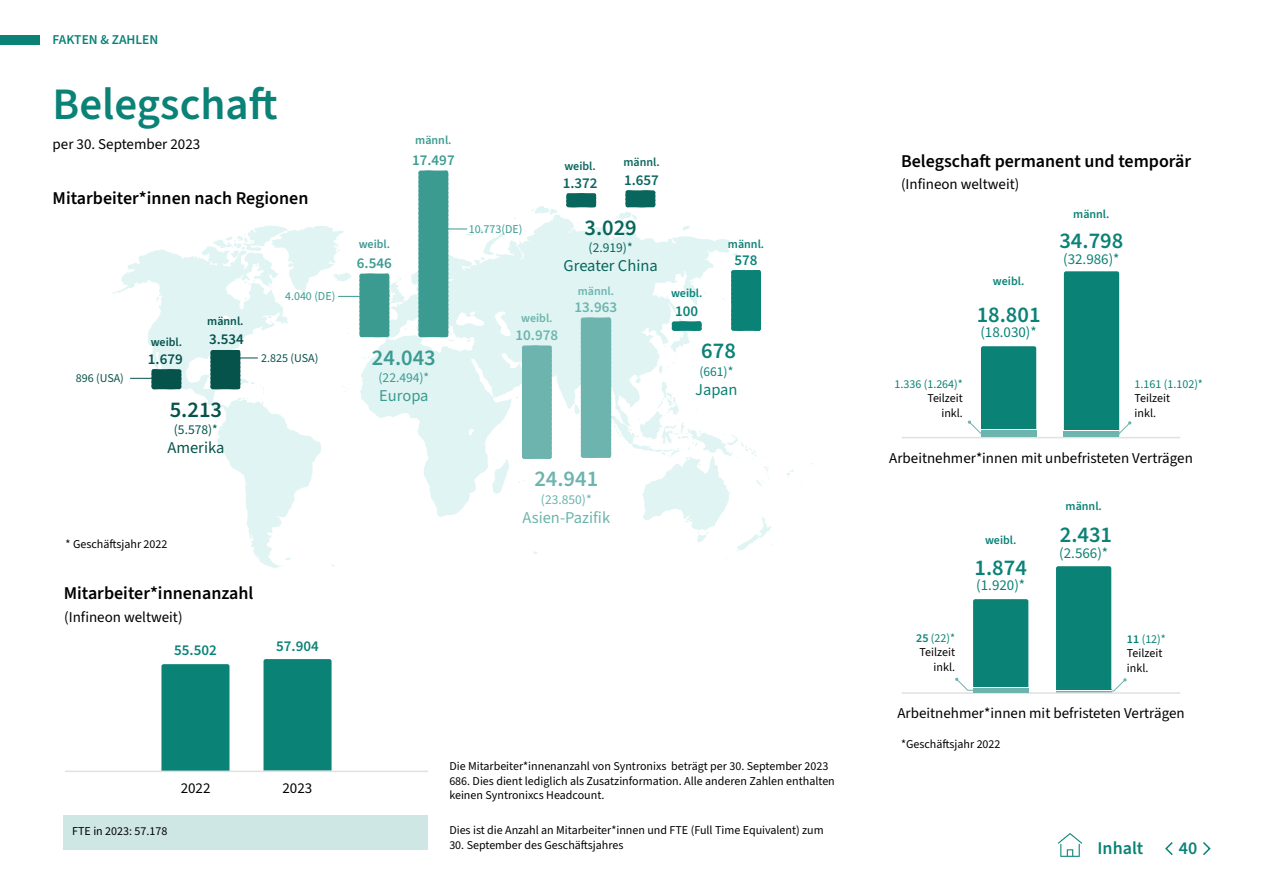
<style>
.page{position:relative;width:1263px;height:893px;background:#fff}
.page>*{position:absolute;margin:0;border:0;box-sizing:border-box;transform-origin:0 0}
.t1{font:600 45px "Source Sans 3";color:#0a8276}
.t2{font:600 22.5px "Source Sans 3";color:#0a8276}
.t3{font:600 22.5px "Source Sans 3";color:#3b9b91}
.t4{font:600 22.5px "Source Sans 3";color:#6cb4ad}
.t5{font:600 22.5px "Source Sans 3";color:#06534b}
.t6{font:600 22.5px "Source Sans 3";color:#08665c}
.t7{font:600 18px "Source Sans 3";color:#000}
.t8{font:600 18px "Source Sans 3";color:#0a8276}
.t9{font:16.5px "Source Sans 3";color:#6cb4ad}
.t10{font:16.5px "Source Sans 3";color:#08665c}
.t11{font:16.5px "Source Sans 3";color:#06534b}
.t12{font:16.5px "Source Sans 3";color:#3b9b91}
.t13{font:16.5px "Source Sans 3";color:#0a8276}
.t14{font:15px "Source Sans 3";color:#000}
.t15{font:15px "Source Sans 3";color:#0a8276}
.t16{font:600 15px "Source Sans 3";color:#0a8276}
.t17{font:600 15px "Source Sans 3";color:#6cb4ad}
.t18{font:600 15px "Source Sans 3";color:#3b9b91}
.t19{font:600 15px "Source Sans 3";color:#06534b}
.t20{font:600 15px "Source Sans 3";color:#08665c}
.t21{font:600 13.5px "Source Sans 3";color:#0a8276}
.t22{font:13.5px "Source Sans 3";color:#3b9b91}
.t23{font:13.5px "Source Sans 3";color:#6cb4ad}
.t24{font:13.5px "Source Sans 3";color:#06534b}
.t25{font:13.5px "Source Sans 3";color:#08665c}
.t26{font:13.5px "Source Sans 3";color:#0a8276}
.t27{font:12px/14.4px "Source Sans 3";color:#000}
.t28{font:600 12px "Source Sans 3";color:#0a8276}
.t29{font:12px "Source Sans 3";color:#0a8276}
.t30{font:12px "Source Sans 3";color:#3b9b91}
.t31{font:12px "Source Sans 3";color:#06534b}
.t32{font:600 12px "Source Sans 3";color:#06534b}
.t33{font:600 12px "Source Sans 3";color:#3b9b91}
.t34{font:600 12px "Source Sans 3";color:#08665c}
.t35{font:600 12px "Source Sans 3";color:#6cb4ad}
.s1{font-weight:600;color:#0a8276}
.s2{color:#0a8276}
</style>
<div class="page">
<div style="left:0;top:35px;width:40px;height:9px;background:#0a8276"></div>
<svg style="left:1203px;top:842px;width:8px;height:13px"></svg>
<svg style="left:1165px;top:842px;width:8px;height:14px"></svg>
<svg style="left:1058px;top:833px;width:24px;height:24px"></svg>
<svg style="left:102px;top:206px;width:712px;height:363px"></svg>
<hr style="left:210px;top:357px;width:52px;height:2px;background:#fff">
<hr style="left:210px;top:358px;width:48px;height:1px;background:#06534b">
<hr style="left:130px;top:378px;width:51px;height:1px;background:#06534b">
<svg style="left:151px;top:369px;width:30px;height:20px"></svg>
<svg style="left:210px;top:350px;width:30px;height:39px"></svg>
<div style="left:418px;top:171px;width:30px;height:166px;background:#3b9b91"></div>
<div style="left:359px;top:274px;width:30px;height:63px;background:#3b9b91"></div>
<hr style="left:420px;top:229px;width:47px;height:1px;background:#3b9b91">
<hr style="left:338px;top:296px;width:51px;height:1px;background:#3b9b91">
<hr style="left:902px;top:437px;width:278px;height:1px;background:#e2e1e1">
<hr style="left:902px;top:692px;width:278px;height:2px;background:#e2e1e1">
<div style="left:263px;top:659px;width:69px;height:112px;background:#0a8276"></div>
<div style="left:161px;top:664px;width:68px;height:107px;background:#0a8276"></div>
<div style="left:64px;top:815px;width:364px;height:34px;background:#cee6e4"></div>
<svg style="left:968px;top:346px;width:68px;height:88px"></svg>
<div style="left:981px;top:430px;width:55px;height:7px;background:#6cb4ad"></div>
<hr style="left:981px;top:430px;width:55px;height:1px;background:#fff">
<svg style="left:1064px;top:271px;width:67px;height:166px"></svg>
<div style="left:1064px;top:431px;width:55px;height:6px;background:#6cb4ad"></div>
<hr style="left:1064px;top:430px;width:55px;height:1px;background:#fff">
<div style="left:522px;top:345px;width:30px;height:114px;background:#6cb4ad"></div>
<svg style="left:672px;top:321px;width:30px;height:10px"></svg>
<svg style="left:566px;top:193px;width:30px;height:14px"></svg>
<svg style="left:625px;top:190px;width:30px;height:17px"></svg>
<div style="left:731px;top:270px;width:30px;height:61px;background:#0a8276"></div>
<div style="left:581px;top:318px;width:30px;height:140px;background:#6cb4ad"></div>
<hr style="left:65px;top:771px;width:363px;height:1px;background:#e2e1e1">
<svg style="left:955px;top:599px;width:73px;height:93px"></svg>
<hr style="left:973px;top:687px;width:55px;height:1px;background:#fff">
<svg style="left:1056px;top:566px;width:71px;height:127px"></svg>
<hr style="left:1056px;top:690px;width:55px;height:1px;background:#fff">
<p class="t21" style="left:53px;top:31px;width:107px">FAKTEN &amp; ZAHLEN</p>
<h1 class="t1" style="left:53px;top:76px;width:227px">Belegschaft</h1>
<p class="t14" style="left:53px;top:134px;width:149px">per 30. September 2023</p>
<h3 class="t7" style="left:53px;top:187px;width:257px">Mitarbeiter*innen nach Regionen</h3>
<p class="t31" style="left:76px;top:371px;width:50px">896 (USA)</p>
<p class="t32" style="left:151px;top:334px;width:33px">weibl.</p>
<p class="t19" style="left:148px;top:349px;width:36px">1.679</p>
<p class="t32" style="left:207px;top:313px;width:38px">männl.</p>
<p class="t19" style="left:209px;top:330px;width:36px">3.534</p>
<h2 class="t5" style="left:170px;top:395px;width:54px">5.213</h2>
<p class="t24" style="left:174px;top:421px;width:46px">(5.578)*</p>
<h3 class="t11" style="left:167px;top:437px;width:58px">Amerika</h3>
<p class="t30" style="left:285px;top:289px;width:52px">4.040 (DE)</p>
<p class="t31" style="left:261px;top:350px;width:59px">2.825 (USA)</p>
<p class="t27" style="left:66px;top:537px;width:103px">* Geschäftsjahr 2022</p>
<h3 class="t7" style="left:64px;top:582px;width:191px">Mitarbeiter*innenanzahl</h3>
<p class="t14" style="left:64px;top:607px;width:120px">(Infineon weltweit)</p>
<p class="t16" style="left:174px;top:641px;width:44px">55.502</p>
<p class="t16" style="left:276px;top:636px;width:44px">57.904</p>
<p class="t33" style="left:415px;top:133px;width:38px">männl.</p>
<p class="t18" style="left:412px;top:150px;width:44px">17.497</p>
<p class="t33" style="left:359px;top:236px;width:33px">weibl.</p>
<p class="t18" style="left:357px;top:253px;width:36px">6.546</p>
<h2 class="t3" style="left:372px;top:343px;width:65px">24.043</h2>
<p class="t22" style="left:378px;top:369px;width:52px">(22.494)*</p>
<h3 class="t12" style="left:379px;top:385px;width:51px">Europa</h3>
<p class="t34" style="left:564px;top:158px;width:33px">weibl.</p>
<p class="t34" style="left:623px;top:155px;width:38px">männl.</p>
<p class="t20" style="left:563px;top:173px;width:36px">1.372</p>
<p class="t20" style="left:624px;top:170px;width:36px">1.657</p>
<p class="t30" style="left:469px;top:221px;width:55px">10.773(DE)</p>
<p class="t35" style="left:521px;top:310px;width:33px">weibl.</p>
<h2 class="t6" style="left:584px;top:213px;width:54px">3.029</h2>
<p class="t25" style="left:589px;top:239px;width:46px">(2.919)*</p>
<h3 class="t10" style="left:564px;top:256px;width:96px">Greater China</h3>
<p class="t35" style="left:578px;top:283px;width:38px">männl.</p>
<p class="t17" style="left:574px;top:297px;width:44px">13.963</p>
<p class="t17" style="left:516px;top:325px;width:44px">10.978</p>
<p class="t28" style="left:728px;top:236px;width:38px">männl.</p>
<p class="t28" style="left:671px;top:285px;width:33px">weibl.</p>
<p class="t16" style="left:675px;top:301px;width:25px">100</p>
<p class="t16" style="left:734px;top:250px;width:25px">578</p>
<h2 class="t2" style="left:701px;top:336px;width:36px">678</h2>
<p class="t26" style="left:699px;top:363px;width:35px">(661)*</p>
<h3 class="t13" style="left:695px;top:379px;width:44px">Japan</h3>
<h2 class="t4" style="left:534px;top:464px;width:65px">24.941</h2>
<p class="t23" style="left:541px;top:491px;width:52px">(23.850)*</p>
<h3 class="t9" style="left:522px;top:507px;width:89px">Asien-Pazifik</h3>
<p class="t27" style="left:72px;top:824px;width:97px">FTE in 2023: 57.178</p>
<p class="t14" style="left:181px;top:779px;width:31px">2022</p>
<p class="t14" style="left:282px;top:778px;width:31px">2023</p>
<p class="t27" style="left:449px;top:759px;width:387px">Die Mitarbeiter*innenanzahl von Syntronixs beträgt per 30. September 2023<br>686. Dies dient lediglich als Zusatzinformation. Alle anderen Zahlen enthalten keinen Syntronixcs Headcount.</p>
<p class="t27" style="left:449px;top:823px;width:376px">Dies ist die Anzahl an Mitarbeiter*innen und FTE (Full Time Equivalent) zum</p>
<p class="t27" style="left:449px;top:837px;width:176px">30. September des Geschäftsjahres</p>
<h3 class="t7" style="left:901px;top:149px;width:292px">Belegschaft permanent und temporär</h3>
<p class="t14" style="left:901px;top:175px;width:120px">(Infineon weltweit)</p>
<p class="t28" style="left:1073px;top:207px;width:38px">männl.</p>
<h2 class="t2" style="left:1059px;top:226px;width:65px">34.798</h2>
<p class="t28" style="left:993px;top:273px;width:33px">weibl.</p>
<h2 class="t2" style="left:977px;top:300px;width:65px">18.801</h2>
<p class="t15" style="left:980px;top:323px;width:58px">(18.030)*</p>
<p class="t29" style="left:894px;top:376px;width:70px">1.336 (1.264)*</p>
<p class="t27" style="left:927px;top:391px;width:37px;text-align:right">Teilzeit inkl.</p>
<p class="t15" style="left:1063px;top:249px;width:58px">(32.986)*</p>
<p class="t29" style="left:1134px;top:376px;width:70px">1.161 (1.102)*</p>
<p class="t27" style="left:1134px;top:391px;width:37px">Teilzeit inkl.</p>
<p class="t14" style="left:889px;top:448px;width:305px">Arbeitnehmer*innen mit unbefristeten Verträgen</p>
<p class="t27" style="left:916px;top:631px;width:40px;text-align:right"><span class="s1">25</span> <span class="s2">(22)*<br></span>Teilzeit inkl.</p>
<p class="t28" style="left:985px;top:532px;width:33px">weibl.</p>
<h2 class="t2" style="left:974px;top:553px;width:54px">1.874</h2>
<p class="t15" style="left:976px;top:576px;width:50px">(1.920)*</p>
<p class="t28" style="left:1065px;top:498px;width:38px">männl.</p>
<h2 class="t2" style="left:1060px;top:520px;width:54px">2.431</h2>
<p class="t15" style="left:1059px;top:543px;width:50px">(2.566)*</p>
<p class="t27" style="left:1127px;top:632px;width:40px"><span class="s1">11</span> <span class="s2">(12)*<br></span>Teilzeit inkl.</p>
<p class="t14" style="left:897px;top:704px;width:289px">Arbeitnehmer*innen mit befristeten Verträgen</p>
<p class="t27" style="left:901px;top:737px;width:101px">*Geschäftsjahr 2022</p>
<h3 class="t8" style="left:1097px;top:836px;width:47px">Inhalt</h3>
<h3 class="t8" style="left:1179px;top:837px;width:20px">40</h3>
</div>
